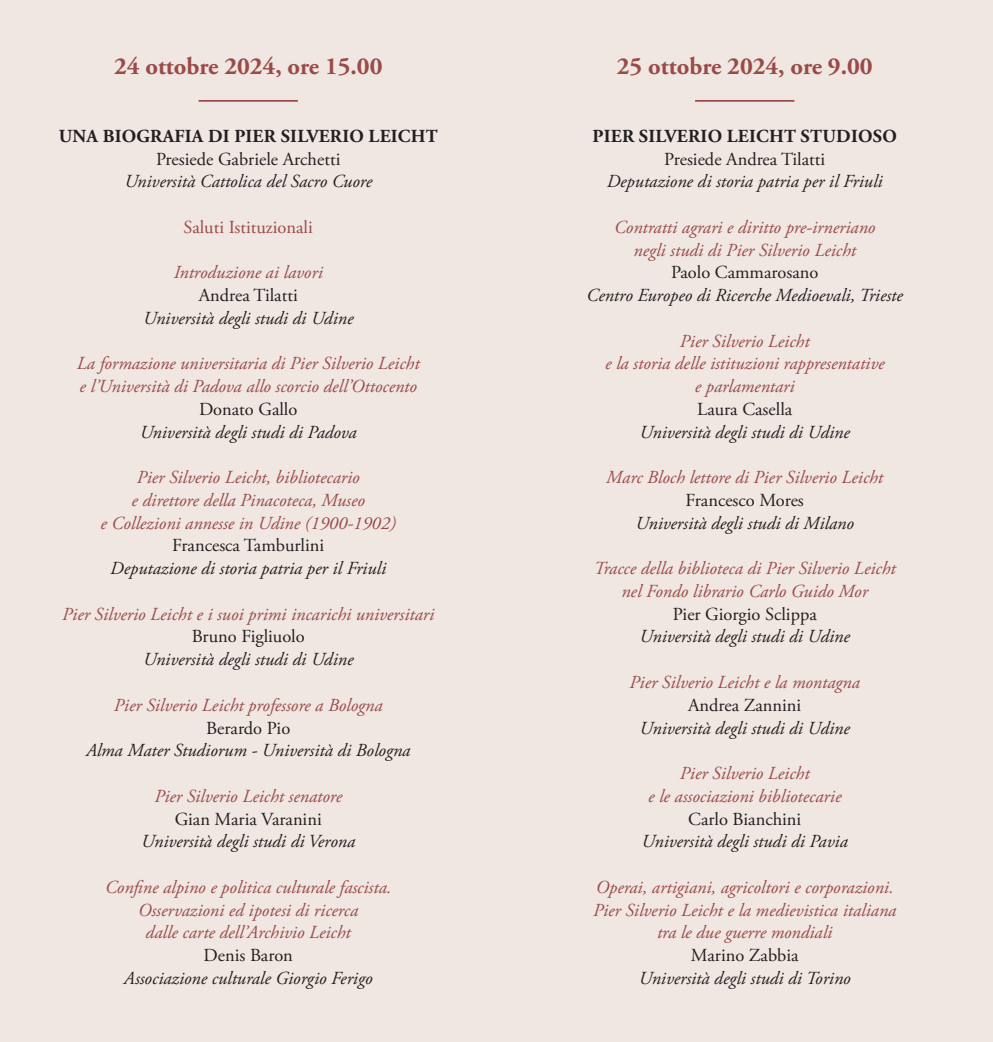
<style>
.page{position:relative;width:993px;height:1042px;background:#fff}
.page>*{position:absolute;margin:0;border:0;box-sizing:border-box;transform-origin:0 0}
.t1{font:700 24.5px "Adobe Garamond Pro";color:#9a4b48}
.t2{font:italic 18.38px "Adobe Garamond Pro";color:#9a4b48}
.t3{font:italic 18.38px "Adobe Garamond Pro";color:#231f20}
.t4{font:18.38px "Adobe Garamond Pro";color:#231f20}
.t5{font:700 18.38px "Adobe Garamond Pro";letter-spacing:.015em;color:#231f20}
.t6{font:18.38px "Adobe Garamond Pro";color:#9a4b48}
</style>
<div class="page">
<div style="left:0;top:0;width:992px;height:1042px;background:#f0e6e2"></div>
<hr style="left:198px;top:100px;width:100px;height:2px;background:#9a4b48">
<hr style="left:694px;top:100px;width:100px;height:2px;background:#9a4b48">
<p class="t1" style="left:114px;top:52px;width:270px">24 ottobre 2024, ore 15.00</p>
<p class="t5" style="left:59px;top:125px;width:380px">UNA BIOGRAFIA DI PIER SILVERIO LEICHT</p>
<p class="t4" style="left:156px;top:148px;width:186px">Presiede Gabriele Archetti</p>
<p class="t3" style="left:124px;top:170px;width:249px">Università Cattolica del Sacro Cuore</p>
<p class="t6" style="left:183px;top:216px;width:131px">Saluti Istituzionali</p>
<p class="t2" style="left:174px;top:261px;width:150px">Introduzione ai lavori</p>
<p class="t4" style="left:199px;top:284px;width:100px">Andrea Tilatti</p>
<p class="t3" style="left:143px;top:307px;width:212px">Università degli studi di Udine</p>
<p class="t2" style="left:77px;top:352px;width:344px">La formazione universitaria di Pier Silverio Leicht</p>
<p class="t2" style="left:79px;top:375px;width:339px">e l’Università di Padova allo scorcio dell’Ottocento</p>
<p class="t4" style="left:199px;top:398px;width:100px">Donato Gallo</p>
<p class="t3" style="left:140px;top:421px;width:218px">Università degli studi di Padova</p>
<p class="t2" style="left:137px;top:466px;width:224px">Pier Silverio Leicht, bibliotecario</p>
<p class="t2" style="left:131px;top:489px;width:235px">e direttore della Pinacoteca, Museo</p>
<p class="t2" style="left:100px;top:512px;width:297px">e Collezioni annesse in Udine (1900-1902)</p>
<p class="t4" style="left:172px;top:534px;width:153px">Francesca Tamburlini</p>
<p class="t3" style="left:110px;top:557px;width:277px">Deputazione di storia patria per il Friuli</p>
<p class="t2" style="left:62px;top:603px;width:373px">Pier Silverio Leicht e i suoi primi incarichi universitari</p>
<p class="t4" style="left:192px;top:625px;width:114px">Bruno Figliuolo</p>
<p class="t3" style="left:143px;top:648px;width:212px">Università degli studi di Udine</p>
<p class="t2" style="left:114px;top:694px;width:270px">Pier Silverio Leicht professore a Bologna</p>
<p class="t4" style="left:206px;top:716px;width:86px">Berardo Pio</p>
<p class="t3" style="left:86px;top:739px;width:326px">Alma Mater Studiorum - Università di Bologna</p>
<p class="t2" style="left:154px;top:785px;width:189px">Pier Silverio Leicht senatore</p>
<p class="t4" style="left:175px;top:807px;width:148px">Gian Maria Varanini</p>
<p class="t3" style="left:141px;top:830px;width:215px">Università degli studi di Verona</p>
<p class="t2" style="left:105px;top:876px;width:288px">Confine alpino e politica culturale fascista.</p>
<p class="t2" style="left:138px;top:898px;width:222px">Osservazioni ed ipotesi di ricerca</p>
<p class="t2" style="left:146px;top:921px;width:206px">dalle carte dell’Archivio Leicht</p>
<p class="t4" style="left:203px;top:944px;width:91px">Denis Baron</p>
<p class="t3" style="left:124px;top:967px;width:250px">Associazione culturale Giorgio Ferigo</p>
<p class="t1" style="left:616px;top:52px;width:257px">25 ottobre 2024, ore 9.00</p>
<p class="t5" style="left:592px;top:125px;width:306px">PIER SILVERIO LEICHT STUDIOSO</p>
<p class="t4" style="left:664px;top:148px;width:162px">Presiede Andrea Tilatti</p>
<p class="t3" style="left:606px;top:170px;width:277px">Deputazione di storia patria per il Friuli</p>
<p class="t2" style="left:614px;top:216px;width:263px">Contratti agrari e diritto pre-irneriano</p>
<p class="t2" style="left:633px;top:239px;width:224px">negli studi di Pier Silverio Leicht</p>
<p class="t4" style="left:671px;top:261px;width:149px">Paolo Cammarosano</p>
<p class="t3" style="left:586px;top:284px;width:317px">Centro Europeo di Ricerche Medioevali, Trieste</p>
<p class="t2" style="left:679px;top:330px;width:131px">Pier Silverio Leicht</p>
<p class="t2" style="left:605px;top:352px;width:281px">e la storia delle istituzioni rappresentative</p>
<p class="t2" style="left:694px;top:375px;width:101px">e parlamentari</p>
<p class="t4" style="left:697px;top:398px;width:97px">Laura Casella</p>
<p class="t3" style="left:639px;top:421px;width:212px">Università degli studi di Udine</p>
<p class="t2" style="left:606px;top:466px;width:278px">Marc Bloch lettore di Pier Silverio Leicht</p>
<p class="t4" style="left:685px;top:489px;width:120px">Francesco Mores</p>
<p class="t3" style="left:635px;top:512px;width:220px">Università degli studi di Milano</p>
<p class="t2" style="left:593px;top:557px;width:303px">Tracce della biblioteca di Pier Silverio Leicht</p>
<p class="t2" style="left:621px;top:580px;width:248px">nel Fondo librario Carlo Guido Mor</p>
<p class="t4" style="left:672px;top:603px;width:145px">Pier Giorgio Sclippa</p>
<p class="t3" style="left:639px;top:625px;width:212px">Università degli studi di Udine</p>
<p class="t2" style="left:629px;top:671px;width:232px">Pier Silverio Leicht e la montagna</p>
<p class="t4" style="left:688px;top:694px;width:115px">Andrea Zannini</p>
<p class="t3" style="left:639px;top:716px;width:212px">Università degli studi di Udine</p>
<p class="t2" style="left:679px;top:762px;width:131px">Pier Silverio Leicht</p>
<p class="t2" style="left:648px;top:785px;width:195px">e le associazioni bibliotecarie</p>
<p class="t4" style="left:688px;top:807px;width:114px">Carlo Bianchini</p>
<p class="t3" style="left:641px;top:830px;width:208px">Università degli studi di Pavia</p>
<p class="t2" style="left:595px;top:876px;width:299px">Operai, artigiani, agricoltori e corporazioni.</p>
<p class="t2" style="left:593px;top:898px;width:305px">Pier Silverio Leicht e la medievistica italiana</p>
<p class="t2" style="left:656px;top:921px;width:177px">tra le due guerre mondiali</p>
<p class="t4" style="left:690px;top:944px;width:109px">Marino Zabbia</p>
<p class="t3" style="left:638px;top:967px;width:213px">Università degli studi di Torino</p>
</div>
